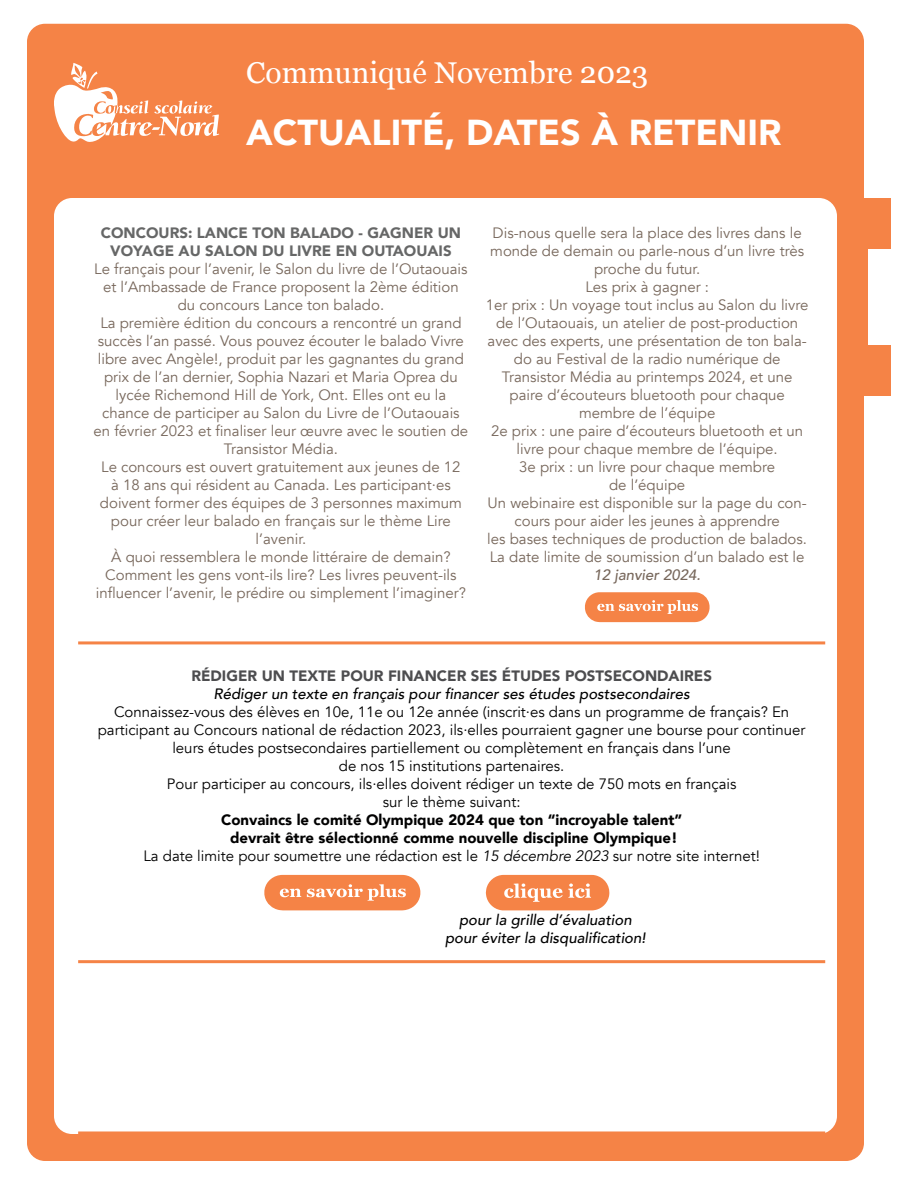
<style>
.page{position:relative;width:918px;height:1188px;background:#fff}
.page>*{position:absolute;margin:0;border:0;box-sizing:border-box;transform-origin:0 0}
.t1{font:900 36px "Avenir";color:#fff}
.t2{font:30px "Georgia";color:#fff}
.t3{font:15px/18px "Avenir";color:#77675b;text-align:center}
.t4{font:15px/18px "Avenir";color:#010000;text-align:center}
.t5{font:900 15px/18px "Avenir";color:#010000;text-align:center}
.t6{font:italic 500 15px/18px "Avenir";color:#010000;text-align:center}
.t7{font:900 15px/18px "Avenir";color:#666767;text-align:center}
.t8{font:900 15px "Avenir";color:#4d4d4f}
.t9{font:italic 500 15px "Avenir";color:#77675b}
.s1{font-weight:400}
.s2{font-weight:400;font-style:italic}
</style>
<div class="page">
<div style="left:837px;top:198px;width:54px;height:50px;background:#f58346"></div>
<div style="left:837px;top:346px;width:54px;height:50px;background:#f58346"></div>
<div style="left:837px;top:244px;width:30px;height:136px;background:#f58346"></div>
<div style="left:27px;top:24px;width:837px;height:1137px;background:#f58346;border-radius:18px"></div>
<div style="left:54px;top:198px;width:783px;height:936px;background:#fff;border-radius:18px"></div>
<svg style="left:54px;top:63px;width:165px;height:79px"></svg>
<hr style="left:78px;top:641px;width:747px;height:3px;background:#f58346">
<hr style="left:78px;top:960px;width:747px;height:3px;background:#f58346">
<hr style="left:78px;top:1131px;width:747px;height:3px;background:#f58346">
<svg style="left:585px;top:592px;width:125px;height:30px;background:#f69663"></svg>
<svg style="left:264px;top:875px;width:156px;height:35px;background:#f69561"></svg>
<svg style="left:486px;top:875px;width:124px;height:35px;background:#f69765"></svg>
<h2 class="t2" style="left:246px;top:51px;width:404px">Communiqué Novembre 2023</h2>
<h1 class="t1" style="left:246px;top:102px;width:537px">ACTUALITÉ, DATES À RETENIR</h1>
<p class="t7" style="left:101px;top:224px;width:362px">CONCOURS: LANCE TON BALADO - GAGNER UN<br>VOYAGE AU SALON DU LIVRE EN OUTAOUAIS</p>
<p class="t3" style="left:94px;top:260px;width:376px">Le français pour l’avenir, le Salon du livre de l’Outaouais et l’Ambassade de France proposent la 2ème édition du concours Lance ton balado.<br>La première édition du concours a rencontré un grand succès l’an passé. Vous pouvez écouter le balado Vivre libre avec Angèle!, produit par les gagnantes du grand prix de l’an dernier, Sophia Nazari et Maria Oprea du lycée Richemond Hill de York, Ont. Elles ont eu la chance de participer au Salon du Livre de l’Outaouais en février 2023 et finaliser leur œuvre avec le soutien de Transistor Média.<br>Le concours est ouvert gratuitement aux jeunes de 12<br>à 18 ans qui résident au Canada. Les participant·es doivent former des équipes de 3 personnes maximum pour créer leur balado en français sur le thème Lire l’avenir.<br>À quoi ressemblera le monde littéraire de demain?<br>Comment les gens vont-ils lire? Les livres peuvent-ils influencer l’avenir, le prédire ou simplement l’imaginer?</p>
<p class="t3" style="left:486px;top:224px;width:324px">Dis-nous quelle sera la place des livres dans le monde de demain ou parle-nous d’un livre très proche du futur.<br>Les prix à gagner :<br>1er prix : Un voyage tout inclus au Salon du livre de l’Outaouais, un atelier de post-production avec des experts, une présentation de ton bala&shy;do au Festival de la radio numérique de Transistor Média au printemps 2024, et une paire d’écouteurs bluetooth pour chaque membre de l’équipe<br>2e prix : une paire d’écouteurs bluetooth et un livre pour chaque membre de l’équipe.<br>3e prix : un livre pour chaque membre<br>de l’équipe<br>Un webinaire est disponible sur la page du con&shy;cours pour aider les jeunes à apprendre<br>les bases techniques de production de balados.<br>La date limite de soumission d’un balado est le</p>
<p class="t9" style="left:594px;top:566px;width:109px">12 janvier 2024.</p>
<p class="t8" style="left:191px;top:663px;width:522px">RÉDIGER UN TEXTE POUR FINANCER SES ÉTUDES POSTSECONDAIRES</p>
<p class="t6" style="left:214px;top:685px;width:478px">Rédiger un texte en français pour financer ses études postsecondaires</p>
<p class="t4" style="left:98px;top:703px;width:709px">Connaissez-vous des élèves en 10e, 11e ou 12e année (inscrit·es dans un programme de français? En participant au Concours national de rédaction 2023, ils·elles pourraient gagner une bourse pour continuer leurs études postsecondaires partiellement ou complètement en français dans l’une<br>de nos 15 institutions partenaires.<br>Pour participer au concours, ils·elles doivent rédiger un texte de 750 mots en français<br>sur le thème suivant:</p>
<p class="t5" style="left:143px;top:810px;width:618px">Convaincs le comité Olympique 2024 que ton “incroyable talent”<br>devrait être sélectionné comme nouvelle discipline Olympique!<br><span class="s1">La date limite pour soumettre une rédaction est le</span> <span class="s2">15 décembre 2023</span> <span class="s1">sur notre site internet!</span></p>
<p class="t6" style="left:445px;top:911px;width:202px">pour la grille d’évaluation pour éviter la disqualification!</p>
</div>
